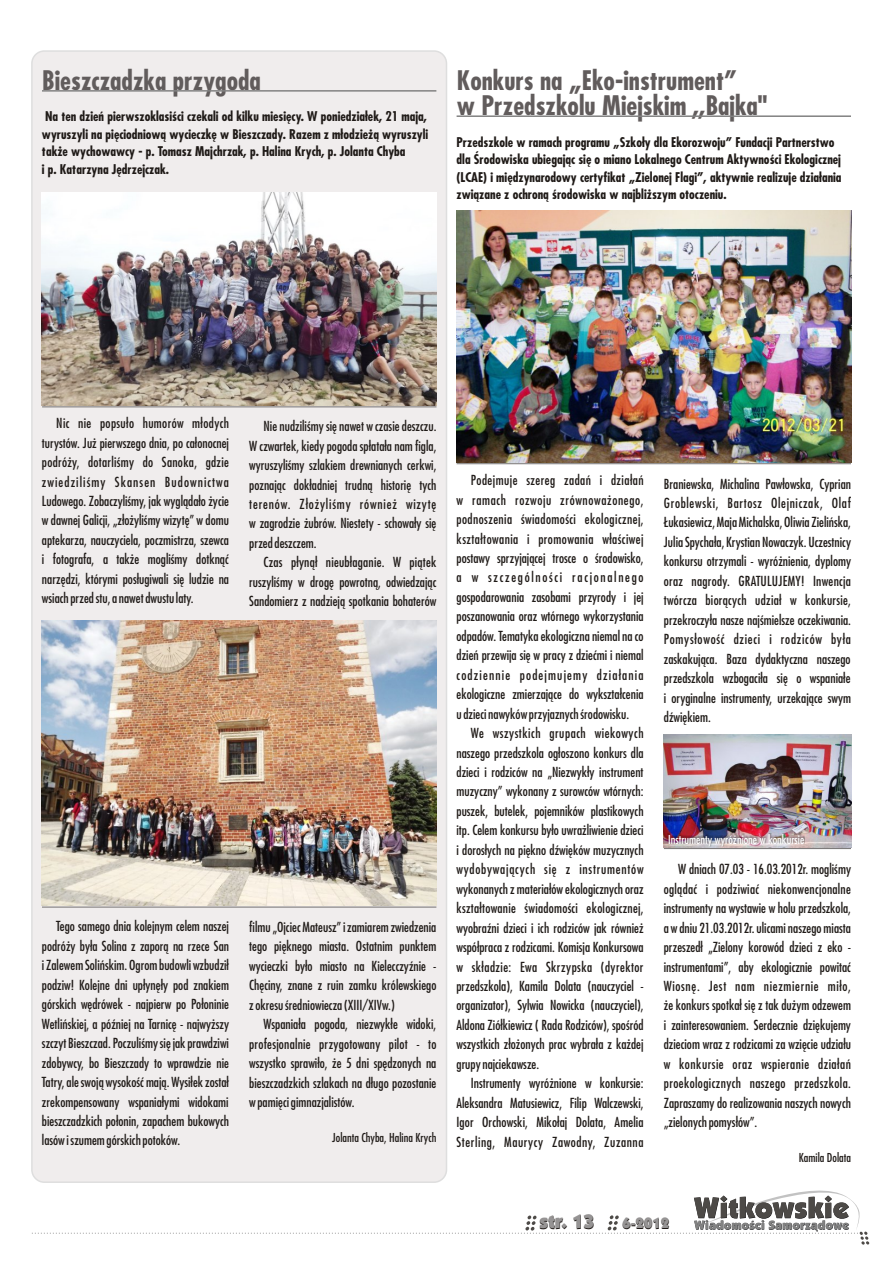
<style>
.page{position:relative;width:893px;height:1263px;background:#fff}
.page>*{position:absolute;margin:0;border:0;box-sizing:border-box;transform-origin:0 0}
.t1{font:700 26.25px/25px "Fujiyama";color:#615c5c}
.t2{font:900 19.5px "Kabel IT Cby BT";color:#1f1a17}
.t3{font:900 15px "Kabel IT Cby BT";color:#1f1a17}
.t4{font:13.5px/19.5px "Fujiyama";color:#1f1a17;text-align:justify}
.t5{font:700 13.05px/17.4px "Fujiyama";color:#1f1a17}
.t6{font:12px "Fujiyama";color:#1f1a17}
.t7{font:12px "Fujiyama";color:#fff}
</style>
<div class="page">
<svg style="left:32px;top:1190px;width:837px;height:54px"></svg>
<div style="left:31px;top:50px;width:416px;height:1133px;background:#f0eded;border:2px solid #dedede;border-radius:12px"></div>
<hr style="left:42px;top:90px;width:394px;height:2px;background:#828282">
<hr style="left:42px;top:406px;width:394px;height:1px;background:#737070">
<hr style="left:42px;top:907px;width:394px;height:1px;background:#737070">
<img style="left:42px;top:193px;width:394px;height:213px">
<img style="left:42px;top:620px;width:394px;height:286px">
<hr style="left:457px;top:115px;width:394px;height:2px;background:#828282">
<hr style="left:664px;top:848px;width:187px;height:1px;background:#737070">
<img style="left:664px;top:734px;width:187px;height:113px">
<img style="left:457px;top:211px;width:394px;height:252px">
<hr style="left:457px;top:463px;width:394px;height:1px;background:#737070">
<div style="left:667px;top:833px;width:138px;height:14px;background:#1f1a17;opacity:.49"></div>
<h1 class="t1" style="left:42px;top:71px;width:220px">Bieszczadzka przygoda</h1>
<p class="t5" style="left:42px;top:109px;width:388px">Na ten dzień pierwszoklasiści czekali od kilku miesięcy. W poniedziałek, 21 maja, wyruszyli na pięciodniową wycieczkę w Bieszczady. Razem z młodzieżą wyruszyli także wychowawcy - p. Tomasz Majchrzak, p. Halina Krych, p. Jolanta Chyba<br>i p. Katarzyna Jędrzejczak.</p>
<h1 class="t1" style="left:457px;top:71px;width:312px">Konkurs na „Eko-instrument”<br>w Przedszkolu Miejskim ,,Bajka"</h1>
<p class="t5" style="left:457px;top:135px;width:387px">Przedszkole w ramach programu „Szkoły dla Ekorozwoju” Fundacji Partnerstwo dla Środowiska ubiegając się o miano Lokalnego Centrum Aktywności Ekologicznej (LCAE) i międzynarodowy certyfikat „Zielonej Flagi”, aktywnie realizuje działania związane z ochroną środowiska w najbliższym otoczeniu.</p>
<p class="t4" style="left:42px;top:415px;width:189px;text-indent:14px">Nic nie popsuło humorów młodych turystów. Już pierwszego dnia, po całonocnej podróży, dotarliśmy do Sanoka, gdzie zwiedziliśmy Skansen Budownictwa Ludowego. Zobaczyliśmy, jak wyglądało życie w dawnej Galicji, „złożyliśmy wizytę” w domu aptekarza, nauczyciela, poczmistrza, szewca i fotografa, a także mogliśmy dotknąć narzędzi, którymi posługiwali się ludzie na wsiach przed stu, a nawet dwustu laty.</p>
<p class="t4" style="left:42px;top:918px;width:189px;text-indent:14px">Tego samego dnia kolejnym celem naszej podróży była Solina z zaporą na rzece San i Zalewem Solińskim. Ogrom budowli wzbudził podziw! Kolejne dni upłynęły pod znakiem górskich wędrówek - najpierw po Połoninie Wetlińskiej, a później na Tarnicę - najwyższy szczyt Bieszczad. Poczuliśmy się jak prawdziwi zdobywcy, bo Bieszczady to wprawdzie nie Tatry, ale swoją wysokość mają. Wysiłek został zrekompensowany wspaniałymi widokami bieszczadzkich połonin, zapachem bukowych lasów i szumem górskich potoków.</p>
<p class="t4" style="left:249px;top:418px;width:189px;text-indent:14px">Nie nudziliśmy się nawet w czasie deszczu.<br>W czwartek, kiedy pogoda spłatała nam figla, wyruszyliśmy szlakiem drewnianych cerkwi, poznając dokładniej trudną historię tych terenów. Złożyliśmy również wizytę w zagrodzie żubrów. Niestety - schowały się przed deszczem.</p>
<p class="t4" style="left:249px;top:554px;width:189px;text-indent:14px">Czas płynął nieubłaganie. W piątek ruszyliśmy w drogę powrotną, odwiedzając Sandomierz z nadzieją spotkania bohaterów</p>
<p class="t4" style="left:249px;top:918px;width:189px">filmu „Ojciec Mateusz” i zamiarem zwiedzenia tego pięknego miasta. Ostatnim punktem wycieczki było miasto na Kielecczyźnie - Chęciny, znane z ruin zamku królewskiego zokresu średniowiecza (XIII/XIVw.)</p>
<p class="t4" style="left:249px;top:1015px;width:189px;text-indent:14px">Wspaniała pogoda, niezwykłe widoki, profesjonalnie przygotowany pilot - to wszystko sprawiło, że 5 dni spędzonych na bieszczadzkich szlakach na długo pozostanie w pamięci gimnazjalistów.</p>
<p class="t6" style="left:332px;top:1132px;width:106px">Jolanta Chyba, Halina Krych</p>
<p class="t4" style="left:457px;top:472px;width:189px;text-indent:14px">Podejmuje szereg zadań i działań w ramach rozwoju zrównoważonego, podnoszenia świadomości ekologicznej, kształtowania i promowania właściwej postawy sprzyjającej trosce o środowisko, a w szczególności racjonalnego gospodarowania zasobami przyrody i jej poszanowania oraz wtórnego wykorzystania odpadów. Tematyka ekologiczna niemal na co dzień przewija się w pracy z dziećmi i niemal codziennie podejmujemy działania ekologiczne zmierzające do wykształcenia udzieci nawyków przyjaznych środowisku.</p>
<p class="t4" style="left:456px;top:724px;width:189px;text-indent:14px">We wszystkich grupach wiekowych naszego przedszkola ogłoszono konkurs dla dzieci i rodziców na „Niezwykły instrument muzyczny” wykonany z surowców wtórnych: puszek, butelek, pojemników plastikowych itp. Celem konkursu było uwrażliwienie dzieci i dorosłych na piękno dźwięków muzycznych wydobywających się z instrumentów wykonanych z materiałów ekologicznych oraz kształtowanie świadomości ekologicznej, wyobraźni dzieci i ich rodziców jak również współpraca z rodzicami. Komisja Konkursowa w składzie: Ewa Skrzypska (dyrektor przedszkola), Kamila Dolata (nauczyciel - organizator), Sylwia Nowicka (nauczyciel), Aldona Ziółkiewicz ( Rada Rodziców), spośród wszystkich złożonych prac wybrała z każdej grupy najciekawsze.</p>
<p class="t4" style="left:456px;top:1075px;width:189px;text-indent:14px">Instrumenty wyróżnione w konkursie:<br>Aleksandra Matusiewicz, Filip Walczewski, Igor Orchowski, Mikołaj Dolata, Amelia Sterling, Maurycy Zawodny, Zuzanna</p>
<p class="t4" style="left:664px;top:475px;width:189px">Braniewska, Michalina Pawłowska, Cyprian Groblewski, Bartosz Olejniczak, Olaf Łukasiewicz, Maja Michalska, Oliwia Zielińska, Julia Spychała, Krystian Nowaczyk. Uczestnicy konkursu otrzymali - wyróżnienia, dyplomy oraz nagrody. GRATULUJEMY! Inwencja twórcza biorących udział w konkursie, przekroczyła nasze najśmielsze oczekiwania.<br>Pomysłowość dzieci i rodziców była zaskakująca. Baza dydaktyczna naszego przedszkola wzbogaciła się o wspaniałe i oryginalne instrumenty, urzekające swym dźwiękiem.</p>
<p class="t7" style="left:668px;top:834px;width:138px">Instrumenty wyróżnione w konkursie</p>
<p class="t4" style="left:664px;top:861px;width:189px;text-indent:14px">W dniach 07.03 - 16.03.2012r. mogliśmy oglądać i podziwiać niekonwencjonalne instrumenty na wystawie w holu przedszkola, a w dniu 21.03.2012r. ulicami naszego miasta przeszedł „Zielony korowód dzieci z eko - instrumentami”, aby ekologicznie powitać Wiosnę. Jest nam niezmiernie miło, że konkurs spotkał się z tak dużym odzewem i zainteresowaniem. Serdecznie dziękujemy dzieciom wraz z rodzicami za wzięcie udziału w konkursie oraz wspieranie działań proekologicznych naszego przedszkola.<br>Zapraszamy do realizowania naszych nowych „zielonych pomysłów”.</p>
<p class="t6" style="left:799px;top:1153px;width:54px">Kamila Dolata</p>
<h2 class="t2" style="left:540px;top:1214px;width:57px">str. 13</h2>
<p class="t3" style="left:622px;top:1218px;width:49px">6-2012</p>
</div>
